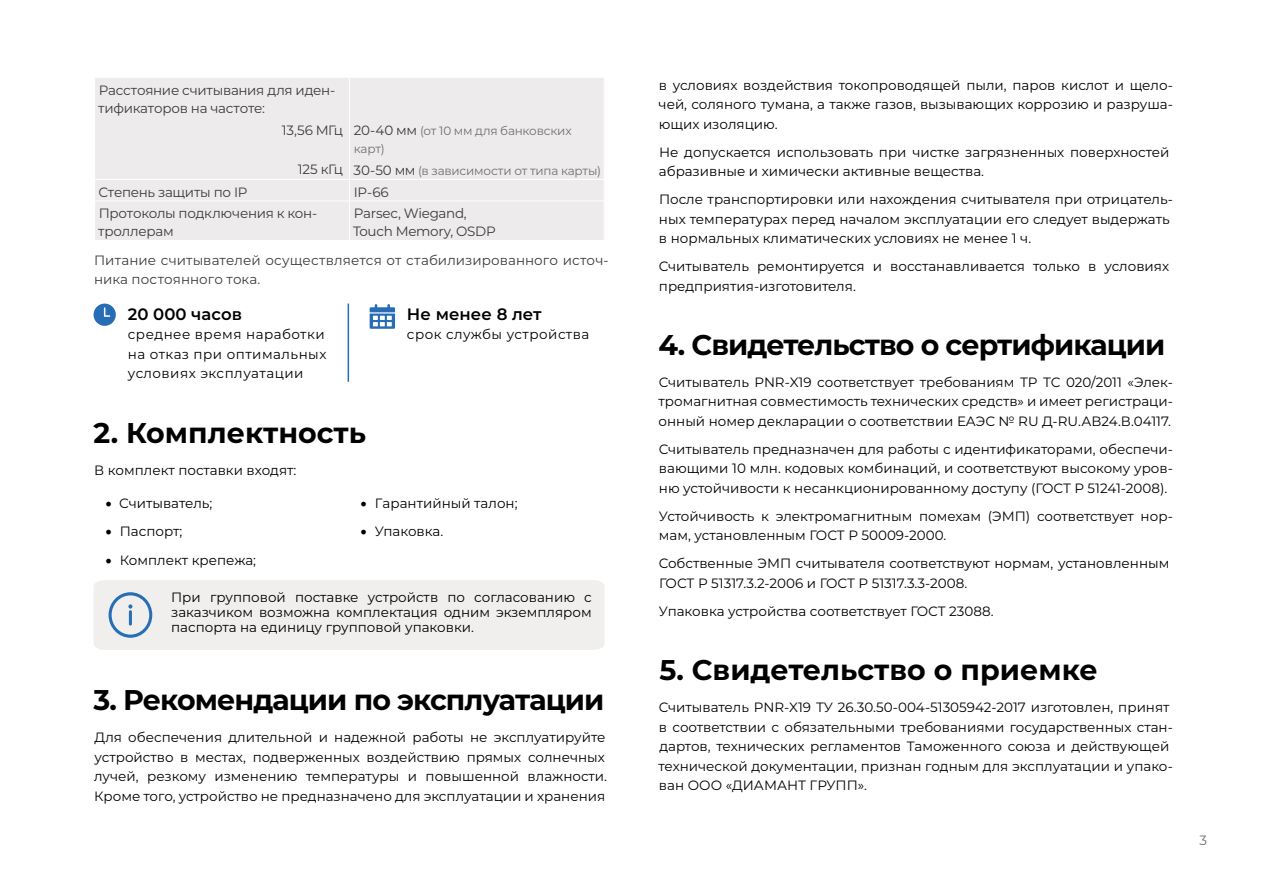
<style>
.page{position:relative;width:1263px;height:893px;background:#fff}
.page>*{position:absolute;margin:0;border:0;box-sizing:border-box;transform-origin:0 0}
.t1{font:700 28.5px "Montserrat";letter-spacing:-.03em;color:#000}
.t2{font:700 28.5px "Montserrat";color:#000}
.t3{font:600 16.5px "Montserrat";letter-spacing:.005em;color:#000}
.t4{font:13.5px/19.5px "Montserrat";color:#000}
.t5{font:13.5px/18px "Montserrat";letter-spacing:-.015em;color:#3c3c3b}
.t6{font:13.5px/19.5px "Montserrat";letter-spacing:.035em;color:#000}
.t7{font:13.5px/19.5px "Montserrat";letter-spacing:.005em;color:#3c3c3b}
.t8{font:13.5px "Montserrat";color:#676e6f}
.t9{font:12px/18px "Montserrat";letter-spacing:-.015em;color:#706f6f}
.s1{font-size:13.5px;color:#3c3c3b}
.s2{font-family:"Minion Pro";font-size:18px}
</style>
<div class="page">
<div style="left:95px;top:78px;width:509px;height:162px;background:#edebeb"></div>
<hr style="left:349px;top:78px;width:1px;height:101px;background:#fff">
<hr style="left:94px;top:179px;width:255px;height:1px;background:#fff">
<hr style="left:349px;top:179px;width:255px;height:1px;background:#fff">
<svg style="left:349px;top:180px;width:1px;height:21px"></svg>
<hr style="left:94px;top:201px;width:255px;height:1px;background:#fff">
<hr style="left:349px;top:201px;width:255px;height:1px;background:#fff">
<hr style="left:349px;top:201px;width:1px;height:39px;background:#fff">
<svg style="left:94px;top:304px;width:22px;height:22px"></svg>
<svg style="left:370px;top:304px;width:25px;height:25px"></svg>
<hr style="left:348px;top:304px;width:1px;height:78px;background:#266db5">
<div style="left:94px;top:580px;width:511px;height:70px;background:#f0efed"></div>
<p class="t5" style="left:98px;top:81px;width:239px">Расстояние считывания для иден&shy;тификаторов на частоте:</p>
<p class="t5" style="left:282px;top:121px;width:63px">13,56 МГц</p>
<p class="t5" style="left:298px;top:161px;width:47px">125 кГц</p>
<p class="t9" style="left:354px;top:122px;width:219px"><span class="s1">20-40 мм</span> (от 10 мм для банковских карт)</p>
<p class="t9" style="left:354px;top:162px;width:249px"><span class="s1">30-50 мм</span> (в зависимости от типа карты)</p>
<p class="t5" style="left:98px;top:183px;width:151px">Степень защиты по IP</p>
<p class="t5" style="left:354px;top:183px;width:36px">IP-66</p>
<p class="t5" style="left:98px;top:205px;width:220px">Протоколы подключения к кон&shy;троллерам</p>
<p class="t5" style="left:353px;top:205px;width:144px">Parsec, Wiegand,<br>Touch Memory, OSDP</p>
<p class="t7" style="left:94px;top:251px;width:516px">Питание считывателей осуществляется от стабилизированного источ&shy;ника постоянного тока.</p>
<p class="t3" style="left:128px;top:305px;width:116px">20 000 часов</p>
<p class="t6" style="left:128px;top:325px;width:200px">среднее время наработки на отказ при оптимальных условиях эксплуатации</p>
<p class="t3" style="left:407px;top:305px;width:136px">Не менее 8 лет</p>
<p class="t6" style="left:407px;top:325px;width:184px">срок службы устройства</p>
<h1 class="t2" style="left:94px;top:420px;width:274px">2. Комплектность</h1>
<p class="t4" style="left:94px;top:461px;width:204px">В комплект поставки входят:</p>
<p class="t4" style="left:105px;top:494px;width:109px"><span class="s2">•</span> Считыватель;</p>
<p class="t4" style="left:105px;top:522px;width:79px"><span class="s2">•</span> Паспорт;</p>
<p class="t4" style="left:105px;top:550px;width:153px"><span class="s2">•</span> Комплект крепежа;</p>
<p class="t4" style="left:360px;top:494px;width:159px"><span class="s2">•</span> Гарантийный талон;</p>
<p class="t4" style="left:360px;top:522px;width:85px"><span class="s2">•</span> Упаковка.</p>
<p class="t4" style="left:171px;top:590px;width:422px;line-height:15px;text-align:justify">При групповой поставке устройств по согласованию с заказчиком возможна комплектация одним экземпляром паспорта на единицу групповой упаковки.</p>
<h1 class="t1" style="left:94px;top:687px;width:512px">3. Рекомендации по эксплуатации</h1>
<p class="t4" style="left:94px;top:728px;width:514px">Для обеспечения длительной и надежной работы не эксплуатируйте устройство в местах, подверженных воздействию прямых солнечных лучей, резкому изменению температуры и повышенной влажности.<br>Кроме того, устройство не предназначено для эксплуатации и хранения</p>
<p class="t4" style="left:659px;top:75px;width:516px;text-align:justify">в условиях воздействия токопроводящей пыли, паров кислот и щело&shy;чей, соляного тумана, а также газов, вызывающих коррозию и разруша&shy;ющих изоляцию.</p>
<p class="t4" style="left:659px;top:142px;width:512px">Не допускается использовать при чистке загрязненных поверхностей абразивные и химически активные вещества.</p>
<p class="t4" style="left:659px;top:190px;width:515px">После транспортировки или нахождения считывателя при отрицатель&shy;ных температурах перед началом эксплуатации его следует выдержать в нормальных климатических условиях не менее 1 ч.</p>
<p class="t4" style="left:659px;top:257px;width:512px">Считыватель ремонтируется и восстанавливается только в условиях предприятия-изготовителя.</p>
<h1 class="t1" style="left:658px;top:332px;width:508px">4. Свидетельство о сертификации</h1>
<p class="t4" style="left:658px;top:373px;width:516px;text-align:justify">Считыватель PNR-X19 соответствует требованиям ТР ТС 020/2011 «Элек&shy;тромагнитная совместимость технических средств» и имеет регистраци&shy;онный номер декларации о соответствии ЕАЭС № RU Д-RU.АВ24.В.04117.</p>
<p class="t4" style="left:659px;top:440px;width:516px;text-align:justify">Считыватель предназначен для работы с идентификаторами, обеспечи&shy;вающими 10 млн. кодовых комбинаций, и соответствуют высокому уров&shy;ню устойчивости к несанкционированному доступу (ГОСТ Р 51241-2008).</p>
<p class="t4" style="left:659px;top:507px;width:515px">Устойчивость к электромагнитным помехам (ЭМП) соответствует нор&shy;мам, установленным ГОСТ Р 50009-2000.</p>
<p class="t4" style="left:659px;top:554px;width:512px">Собственные ЭМП считывателя соответствуют нормам, установленным<br>ГОСТ Р 51317.3.2-2006 и ГОСТ Р 51317.3.3-2008.</p>
<p class="t4" style="left:659px;top:602px;width:336px">Упаковка устройства соответствует ГОСТ 23088.</p>
<h1 class="t2" style="left:659px;top:658px;width:440px">5. Свидетельство о приемке</h1>
<p class="t4" style="left:658px;top:698px;width:516px">Считыватель PNR-X19 ТУ 26.30.50-004-51305942-2017 изготовлен, принят в соответствии с обязательными требованиями государственных стан&shy;дартов, технических регламентов Таможенного союза и действующей технической документации, признан годным для эксплуатации и упако&shy;ван ООО «ДИАМАНТ ГРУПП».</p>
<p class="t8" style="left:1199px;top:834px;width:9px">3</p>
</div>
